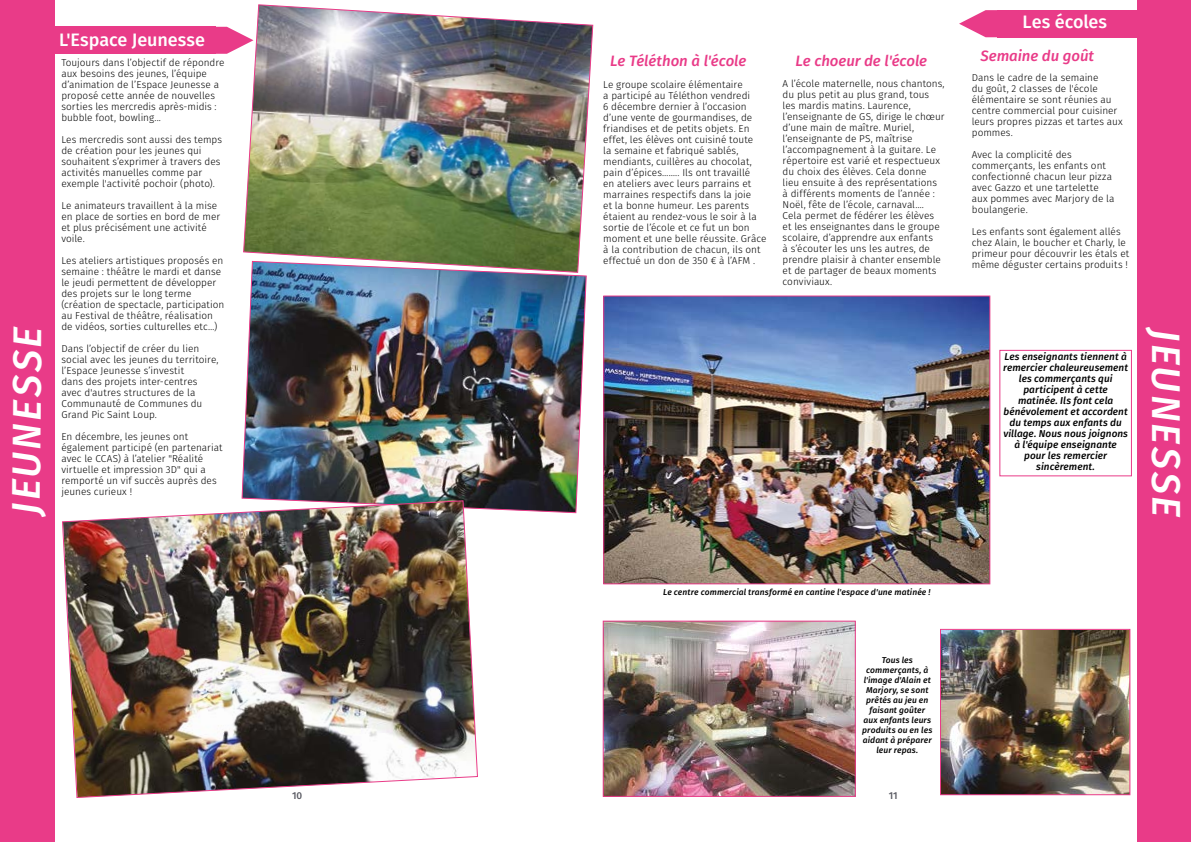
<style>
.page{position:relative;width:1191px;height:842px;background:#fff}
.page>*{position:absolute;margin:0;border:0;box-sizing:border-box;transform-origin:0 0}
.t1{font:italic 500 40px "Fira Sans";letter-spacing:.055em;color:#fff}
.t2{font:500 18px "Fira Sans";letter-spacing:-.005em;color:#fff}
.t3{font:italic 500 15px "Fira Sans";letter-spacing:-.005em;color:#e93b88}
.t4{font:300 10px/11px "Fira Sans";color:#000}
.t5{font:italic 500 10px/11px "Fira Sans";letter-spacing:.005em;color:#000;text-align:center}
.t6{font:500 10px "Fira Sans";color:#585961}
.t7{font:italic 500 8.5px/10px "Fira Sans";letter-spacing:.01em;color:#000;text-align:center}
</style>
<div class="page">
<div style="left:0;top:0;width:54px;height:842px;background:#e93b88"></div>
<div style="left:1137px;top:0;width:54px;height:842px;background:#e93b88"></div>
<div style="left:52px;top:27px;width:164px;height:27px;background:#e93b88"></div>
<svg style="left:216px;top:27px;width:26px;height:27px"></svg>
<img style="left:242px;top:4px;width:352px;height:256px">
<img style="left:241px;top:260px;width:346px;height:254px">
<img style="left:62px;top:500px;width:416px;height:298px">
<svg style="left:959px;top:10px;width:38px;height:27px"></svg>
<div style="left:997px;top:10px;width:164px;height:27px;background:#e93b88"></div>
<img style="left:605px;top:297px;width:383px;height:285px">
<div style="left:603px;top:295px;width:387px;height:289px;border:1px solid #e93b88"></div>
<img style="left:604px;top:623px;width:250px;height:172px">
<div style="left:602px;top:621px;width:254px;height:176px;border:1px solid #e93b88"></div>
<img style="left:942px;top:631px;width:186px;height:162px">
<div style="left:940px;top:629px;width:190px;height:166px;border:1px solid #e93b88"></div>
<div style="left:999px;top:350px;width:133px;height:126px;border:1px solid #e93b88"></div>
<h2 class="t2" style="left:1022px;top:10px;width:86px">Les écoles</h2>
<h2 class="t2" style="left:59px;top:28px;width:147px">L'Espace Jeunesse</h2>
<p class="t4" style="left:61px;top:57px;width:165px">Toujours dans l’objectif de répondre aux besoins des jeunes, l’équipe d’animation de l’Espace Jeunesse a proposé cette année de nouvelles sorties les mercredis après-midis : bubble foot, bowling...</p>
<p class="t4" style="left:61px;top:134px;width:162px">Les mercredis sont aussi des temps de création pour les jeunes qui souhaitent s’exprimer à travers des activités manuelles comme par exemple l'activité pochoir (photo).</p>
<p class="t4" style="left:61px;top:200px;width:160px">Le animateurs travaillent à la mise en place de sorties en bord de mer et plus précisément une activité voile.</p>
<p class="t4" style="left:61px;top:255px;width:165px">Les ateliers artistiques proposés en semaine : théâtre le mardi et danse le jeudi permettent de développer des projets sur le long terme (création de spectacle, participation au Festival de théâtre, réalisation de vidéos, sorties culturelles etc…)</p>
<p class="t4" style="left:61px;top:343px;width:159px">Dans l’objectif de créer du lien social avec les jeunes du territoire, l’Espace Jeunesse s’investit<br>dans des projets inter-centres avec d'autres structures de la<br>Communauté de Communes du<br>Grand Pic Saint Loup.</p>
<p class="t4" style="left:61px;top:431px;width:163px">En décembre, les jeunes ont également participé (en partenariat avec le CCAS) à l’atelier "Réalité virtuelle et impression 3D" qui a remporté un vif succès auprès des jeunes curieux !</p>
<h3 class="t3" style="left:610px;top:50px;width:138px">Le Téléthon à l'école</h3>
<h3 class="t3" style="left:795px;top:50px;width:133px">Le choeur de l'école</h3>
<h3 class="t3" style="left:980px;top:45px;width:115px">Semaine du goût</h3>
<p class="t4" style="left:971px;top:72px;width:152px">Dans le cadre de la semaine<br>du goût, 2 classes de l'école élémentaire se sont réunies au centre commercial pour cuisiner leurs propres pizzas et tartes aux pommes.</p>
<p class="t4" style="left:971px;top:149px;width:144px">Avec la complicité des commerçants, les enfants ont confectionné chacun leur pizza avec Gazzo et une tartelette aux pommes avec Marjory de la boulangerie.</p>
<p class="t4" style="left:971px;top:226px;width:159px">Les enfants sont également allés chez Alain, le boucher et Charly, le primeur pour découvrir les étals et même déguster certains produits !</p>
<p class="t4" style="left:603px;top:79px;width:165px">Le groupe scolaire élémentaire<br>a participé au Téléthon vendredi<br>6 décembre dernier à l’occasion d’une vente de gourmandises, de friandises et de petits objets. En effet, les élèves ont cuisiné toute<br>la semaine et fabriqué sablés, mendiants, cuillères au chocolat, pain d’épices…….. Ils ont travaillé<br>en ateliers avec leurs parrains et marraines respectifs dans la joie<br>et la bonne humeur. Les parents étaient au rendez-vous le soir à la sortie de l’école et ce fut un bon moment et une belle réussite. Grâce à la contribution de chacun, ils ont effectué un don de 350 € à l’AFM .</p>
<p class="t4" style="left:782px;top:78px;width:163px">A l’école maternelle, nous chantons, du plus petit au plus grand, tous les mardis matins. Laurence, l’enseignante de GS, dirige le chœur d’une main de maître. Muriel, l’enseignante de PS, maîtrise l’accompagnement à la guitare. Le répertoire est varié et respectueux du choix des élèves. Cela donne lieu ensuite à des représentations à différents moments de l’année :<br>Noël, fête de l’école, carnaval….<br>Cela permet de fédérer les élèves et les enseignantes dans le groupe scolaire, d’apprendre aux enfants<br>à s’écouter les uns les autres, de prendre plaisir à chanter ensemble et de partager de beaux moments conviviaux.</p>
<h1 class="t1" style="left:-3px;top:514px;width:189px;rotate:-89deg">JEUNESSE</h1>
<h1 class="t1" style="left:1194px;top:329px;width:190px;rotate:90deg">JEUNESSE</h1>
<p class="t5" style="left:1003px;top:351px;width:126px">Les enseignants tiennent à remercier chaleureusement les commerçants qui participent à cette matinée. Ils font cela bénévolement et accordent du temps aux enfants du village. Nous nous joignons à l'équipe enseignante pour les remercier sincèrement.</p>
<p class="t7" style="left:663px;top:587px;width:269px">Le centre commercial transformé en cantine l'espace d'une matinée !</p>
<p class="t7" style="left:862px;top:655px;width:72px">Tous les commerçants, à l'image d'Alain et<br>Marjory, se sont prêtés au jeu en faisant goûter aux enfants leurs produits ou en les aidant à préparer leur repas.</p>
<p class="t6" style="left:292px;top:788px;width:12px">10</p>
<p class="t6" style="left:888px;top:788px;width:10px">11</p>
</div>
